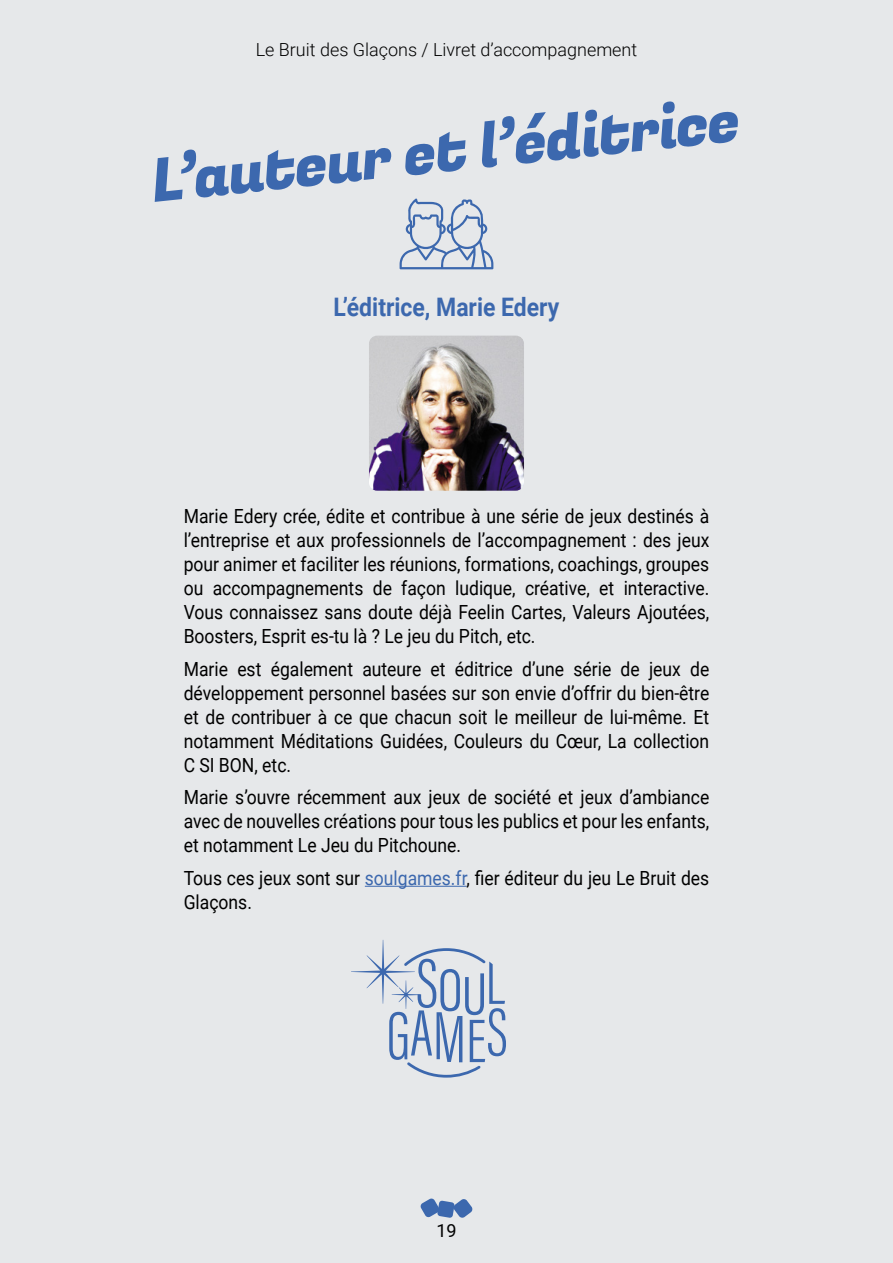
<style>
.page{position:relative;width:893px;height:1263px;background:#e6e8ea}
.page>*{position:absolute;margin:0;border:0;box-sizing:border-box;transform-origin:0 0}
.t1{font:60px "Fugaz One";color:#3c68ae}
.t2{font:700 25.5px "Roboto";color:#3c68ae;scale:.9 1}
.t3{font:19.5px/24px "Roboto";color:#000;text-align:justify;scale:.9 1}
.t4{font:300 18px "Roboto";color:#000}
.t5{font:18px "Roboto";color:#000}
.s1{color:#3c68ae}
</style>
<div class="page">
<svg style="left:420px;top:1198px;width:53px;height:20px"></svg>
<hr style="left:365px;top:886px;width:102px;height:1px;background:#3c68ae">
<svg style="left:400px;top:198px;width:93px;height:71px"></svg>
<img style="left:369px;top:336px;width:155px;height:155px">
<svg style="left:351px;top:940px;width:155px;height:137px"></svg>
<p class="t4" style="left:256px;top:43px;width:383px">Le Bruit des Glaçons / Livret d’accompagnement</p>
<h1 class="t1" style="left:148px;top:154px;width:593px;rotate:-6deg">L’auteur et l’éditrice</h1>
<h2 class="t2" style="left:334px;top:297px;width:252px">L’éditrice, Marie Edery</h2>
<p class="t3" style="left:184px;top:504px;width:586px">Marie Edery crée, édite et contribue à une série de jeux destinés à l’entreprise et aux professionnels de l’accompagnement : des jeux pour animer et faciliter les réunions, formations, coachings, groupes ou accompagnements de façon ludique, créative, et interactive.<br>Vous connaissez sans doute déjà Feelin Cartes, Valeurs Ajoutées, Boosters, Esprit es-tu là ? Le jeu du Pitch, etc.</p>
<p class="t3" style="left:184px;top:656px;width:586px">Marie est également auteure et éditrice d’une série de jeux de développement personnel basées sur son envie d’offrir du bien-être et de contribuer à ce que chacun soit le meilleur de lui-même. Et notamment Méditations Guidées, Couleurs du Cœur, La collection C SI BON, etc.</p>
<p class="t3" style="left:184px;top:785px;width:585px">Marie s’ouvre récemment aux jeux de société et jeux d’ambiance avec de nouvelles créations pour tous les publics et pour les enfants, et notamment Le Jeu du Pitchoune.</p>
<p class="t3" style="left:184px;top:867px;width:585px">Tous ces jeux sont sur <span class="s1">soulgames.fr</span>, fier éditeur du jeu Le Bruit des<br>Glaçons.</p>
<p class="t5" style="left:436px;top:1218px;width:22px">19</p>
</div>
